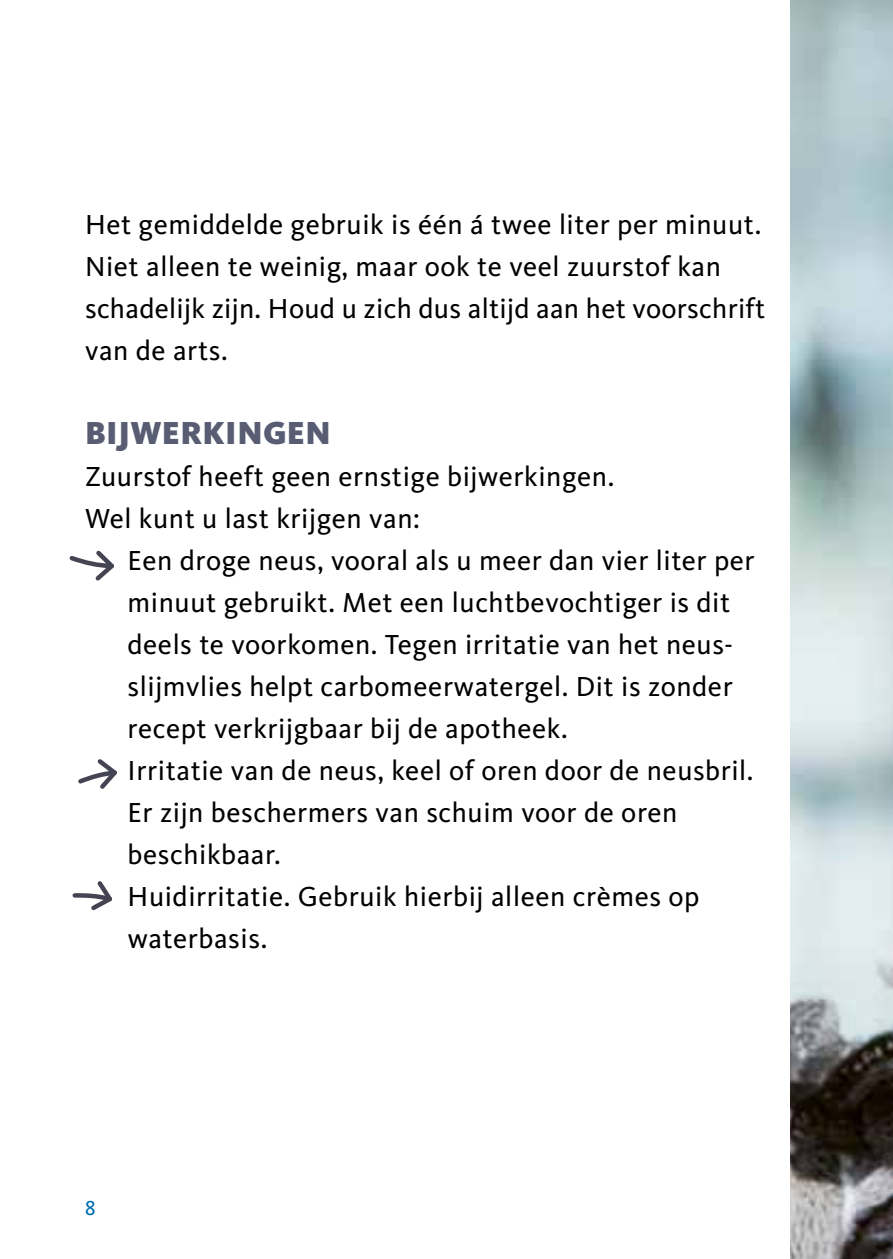
<style>
.page{position:relative;width:893px;height:1259px;background:#fff}
.page>*{position:absolute;margin:0;border:0;box-sizing:border-box;transform-origin:0 0}
.t1{font:900 33px "Kievit OT";letter-spacing:.01em;color:#585d73}
.t2{font:28.5px/42px "Kievit OT";letter-spacing:.02em;color:#000}
.t3{font:21px "Kievit OT";color:#006caf}
</style>
<div class="page">
<img style="left:791px;top:0;width:102px;height:1259px">
<svg style="left:69px;top:550px;width:45px;height:31px"></svg>
<svg style="left:78px;top:759px;width:39px;height:30px"></svg>
<svg style="left:72px;top:881px;width:40px;height:30px"></svg>
<p class="t2" style="left:85px;top:203px;width:682px">Het gemiddelde gebruik is één á twee liter per minuut.<br>Niet alleen te weinig, maar ook te veel zuurstof kan schadelijk zijn. Houd u zich dus altijd aan het voorschrift van de arts.</p>
<p class="t1" style="left:85px;top:413px;width:247px">BIJWERKINGEN</p>
<p class="t2" style="left:85px;top:455px;width:531px">Zuurstof heeft geen ernstige bijwerkingen.<br>Wel kunt u last krijgen van:</p>
<p class="t2" style="left:128px;top:539px;width:629px">Een droge neus, vooral als u meer dan vier liter per minuut gebruikt. Met een luchtbevochtiger is dit deels te voorkomen. Tegen irritatie van het neus&shy;slijmvlies helpt carbomeerwatergel. Dit is zonder recept verkrijgbaar bij de apotheek.<br>Irritatie van de neus, keel of oren door de neusbril.<br>Er zijn beschermers van schuim voor de oren beschikbaar.<br>Huidirritatie. Gebruik hierbij alleen crèmes op waterbasis.</p>
<p class="t3" style="left:85px;top:1195px;width:12px">8</p>
</div>
